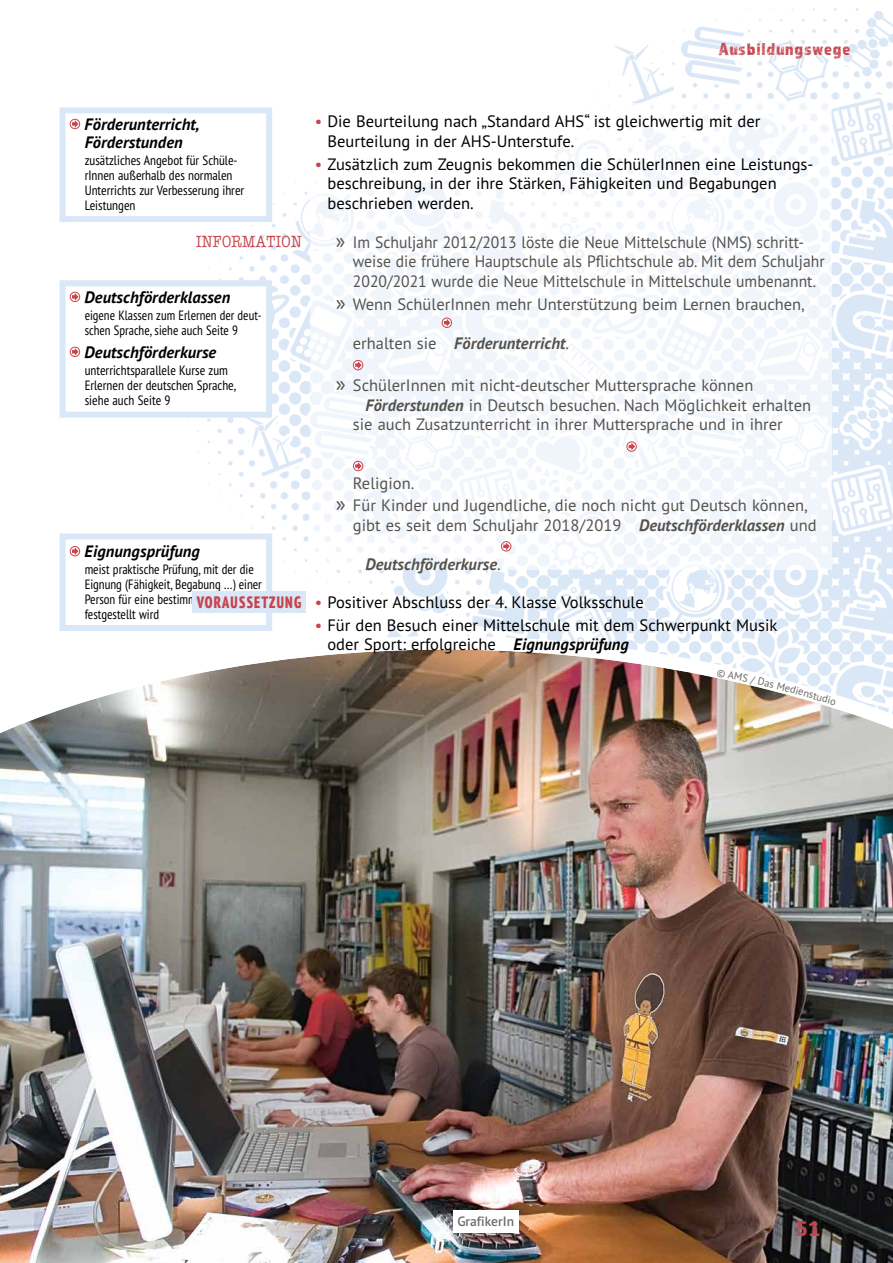
<style>
.page{position:relative;width:893px;height:1263px;background:#fff}
.page>*{position:absolute;margin:0;border:0;box-sizing:border-box;transform-origin:0 0}
.t1{font:700 21px "Fira Mono";color:#c6444c}
.t2{font:18px "Almaq Rough";letter-spacing:.04em;color:#c6444c}
.t3{font:16.5px/19.5px "PT Sans Pro";color:#000}
.t4{font:16.5px/19.5px "PT Sans Pro";color:#55524e}
.t5{font:16.5px/19.5px "PT Sans Pro";color:#55524e;scale:.95 1}
.t6{font:italic 700 16.5px/17.2px "PT Sans Pro";letter-spacing:.005em;color:#000}
.t7{font:italic 700 16.5px "PT Sans Pro";letter-spacing:.005em;color:#55524e}
.H4_Headlines_H4_Rausrückung_Einzeilig_DE{font:800 condensed 16.5px "PT Sans Pro";letter-spacing:.08em;color:#c6444c}
.H4_Headlines_H4_Rausrückung_Information_{font:16.5px "American Typewriter";letter-spacing:.03em;color:#c6444c;scale:.85 1}
.t8{font:condensed 13.5px/15px "PT Sans Pro";color:#000}
.P_Grundtexte_P_Bildbeschreibung_DE{font:600 13.5px "PT Sans Pro";color:#6a6864}
.t9{font:10.5px "PT Sans Pro";color:#6a6864}
.s1{color:#c6444c}
.s2{font-size:21px}
.s3{font-weight:400;font-style:normal}
.s4{font-weight:700;font-style:italic}
</style>
<div class="page">
<img style="left:59px;top:8px;width:834px;height:621px">
<img style="left:0;top:629px;width:893px;height:634px">
<div style="left:310px;top:103px;width:522px;height:467px;background:linear-gradient(to right,#fafbfd,#f7fafd)"></div>
<div style="left:63px;top:110px;width:206px;height:109px;background:#fff"></div>
<div style="left:70px;top:119px;width:10px;height:10px;border:1px solid #c8454d;border-radius:50%"></div>
<svg style="left:72px;top:120px;width:6px;height:8px"></svg>
<div style="left:60px;top:107px;width:212px;height:115px;border:6px solid #dae7f6"></div>
<div style="left:63px;top:536px;width:206px;height:92px;background:#fff"></div>
<div style="left:70px;top:546px;width:10px;height:10px;border:1px solid #c8454d;border-radius:50%"></div>
<svg style="left:72px;top:547px;width:6px;height:8px"></svg>
<div style="left:60px;top:533px;width:212px;height:98px;border:6px solid #dae7f6"></div>
<div style="left:63px;top:283px;width:206px;height:132px;background:#fff"></div>
<div style="left:70px;top:292px;width:10px;height:10px;border:1px solid #c8454d;border-radius:50%"></div>
<svg style="left:72px;top:293px;width:6px;height:8px"></svg>
<div style="left:70px;top:347px;width:10px;height:10px;border:1px solid #c8454d;border-radius:50%"></div>
<svg style="left:72px;top:348px;width:6px;height:7px"></svg>
<div style="left:60px;top:280px;width:212px;height:138px;border:6px solid #dae7f6"></div>
<div style="left:192px;top:591px;width:114px;height:21px;background:#dae7f6"></div>
<div style="left:442px;top:318px;width:10px;height:10px;border:1px solid #c8454d;border-radius:50%"></div>
<svg style="left:444px;top:319px;width:6px;height:7px"></svg>
<div style="left:353px;top:360px;width:10px;height:10px;border:1px solid #c8454d;border-radius:50%"></div>
<svg style="left:355px;top:361px;width:7px;height:8px"></svg>
<div style="left:627px;top:442px;width:9px;height:9px;background:#ce5e65;border-radius:50%"></div>
<div style="left:627px;top:441px;width:10px;height:10px;border:1px solid #c8454d;border-radius:50%"></div>
<svg style="left:629px;top:443px;width:6px;height:7px"></svg>
<div style="left:353px;top:461px;width:10px;height:10px;border:1px solid #c8454d;border-radius:50%"></div>
<svg style="left:355px;top:462px;width:7px;height:8px"></svg>
<div style="left:501px;top:541px;width:10px;height:10px;border:1px solid #c8454d;border-radius:50%"></div>
<svg style="left:503px;top:543px;width:7px;height:7px"></svg>
<div style="left:453px;top:1211px;width:65px;height:22px;background:#fff"></div>
<svg style="left:717px;top:669px;width:68px;height:22px"></svg>
<svg style="left:822px;top:694px;width:14px;height:11px"></svg>
<p class="t6" style="left:85px;top:116px;width:117px">Förderunterricht,<br>Förderstunden</p>
<p class="t8" style="left:85px;top:152px;width:161px">zusätzliches Angebot für Schüle&shy;rInnen außerhalb des normalen<br>Unterrichts zur Verbesserung ihrer<br>Leistungen</p>
<p class="t2" style="left:719px;top:38px;width:133px">Ausbildungswege</p>
<p class="t3" style="left:327px;top:111px;width:434px;text-indent:-13px"><span class="s1">•</span> Die Beurteilung nach „Standard AHS“ ist gleichwertig mit der<br>Beurteilung in der AHS-Unterstufe.</p>
<p class="t3" style="left:327px;top:154px;width:487px;text-indent:-13px"><span class="s1">•</span> Zusätzlich zum Zeugnis bekommen die SchülerInnen eine Leistungs&shy;beschreibung, in der ihre Stärken, Fähigkeiten und Begabungen beschrieben werden.</p>
<h4 class="H4_Headlines_H4_Rausrückung_Information_" style="left:196px;top:228px;width:126px">INFORMATION</h4>
<p class="t5" style="left:353px;top:232px;width:498px;text-indent:-17px"><span class="s2">»</span> Im Schuljahr 2012/2013 löste die Neue Mittelschule (NMS) schritt&shy;weise die frühere Hauptschule als Pflichtschule ab. Mit dem Schuljahr<br>2020/2021 wurde die Neue Mittelschule in Mittelschule umbenannt.</p>
<p class="t4" style="left:336px;top:294px;width:471px"><span class="s2">»</span> Wenn SchülerInnen mehr Unterstützung beim Lernen brauchen,</p>
<p class="t7" style="left:353px;top:332px;width:218px"><span class="s3">erhalten sie</span> Förderunterricht<span class="s3">.</span></p>
<p class="t4" style="left:336px;top:375px;width:419px"><span class="s2">»</span> SchülerInnen mit nicht-deutscher Muttersprache können</p>
<p class="t4" style="left:366px;top:394px;width:447px"><span class="s4">Förderstunden</span> in Deutsch besuchen. Nach Möglichkeit erhalten</p>
<p class="t4" style="left:353px;top:414px;width:431px">sie auch Zusatzunterricht in ihrer Muttersprache und in ihrer</p>
<p class="t6" style="left:85px;top:289px;width:147px">Deutschförderklassen</p>
<p class="t8" style="left:85px;top:308px;width:178px">eigene Klassen zum Erlernen der deut&shy;schen Sprache, siehe auch Seite 9</p>
<p class="t6" style="left:85px;top:343px;width:133px">Deutschförderkurse</p>
<p class="t8" style="left:85px;top:363px;width:153px">unterrichtsparallele Kurse zum<br>Erlernen der deutschen Sprache, siehe auch Seite 9</p>
<p class="t4" style="left:353px;top:472px;width:63px">Religion.</p>
<p class="t4" style="left:353px;top:495px;width:465px;text-indent:-17px"><span class="s2">»</span> Für Kinder und Jugendliche, die noch nicht gut Deutsch können, gibt es seit dem Schuljahr 2018/2019 <span class="s4">Deutschförderklassen</span> und</p>
<p class="t7" style="left:366px;top:553px;width:137px">Deutschförderkurse<span class="s3">.</span></p>
<p class="t6" style="left:85px;top:542px;width:117px">Eignungsprüfung</p>
<p class="t8" style="left:85px;top:561px;width:179px">meist praktische Prüfung, mit der die<br>Eignung (Fähigkeit, Begabung …) einer<br>Person für eine bestimmte Schulart festgestellt wird</p>
<h4 class="H4_Headlines_H4_Rausrückung_Einzeilig_DE" style="left:197px;top:591px;width:106px">VORAUSSETZUNG</h4>
<p class="t3" style="left:315px;top:592px;width:331px"><span class="s1">•</span> Positiver Abschluss der 4. Klasse Volksschule</p>
<p class="t3" style="left:327px;top:615px;width:451px;text-indent:-13px"><span class="s1">•</span> Für den Besuch einer Mittelschule mit dem Schwerpunkt Musik oder Sport: erfolgreiche <span class="s4">Eignungsprüfung</span></p>
<p class="P_Grundtexte_P_Bildbeschreibung_DE" style="left:457px;top:1213px;width:58px">GrafikerIn</p>
<p class="t9" style="left:787px;top:681px;width:21px;rotate:15deg">edie</p>
<p class="t9" style="left:806px;top:686px;width:21px;rotate:16deg">nstu</p>
<p class="t1" style="left:795px;top:1214px;width:27px">51</p>
</div>
